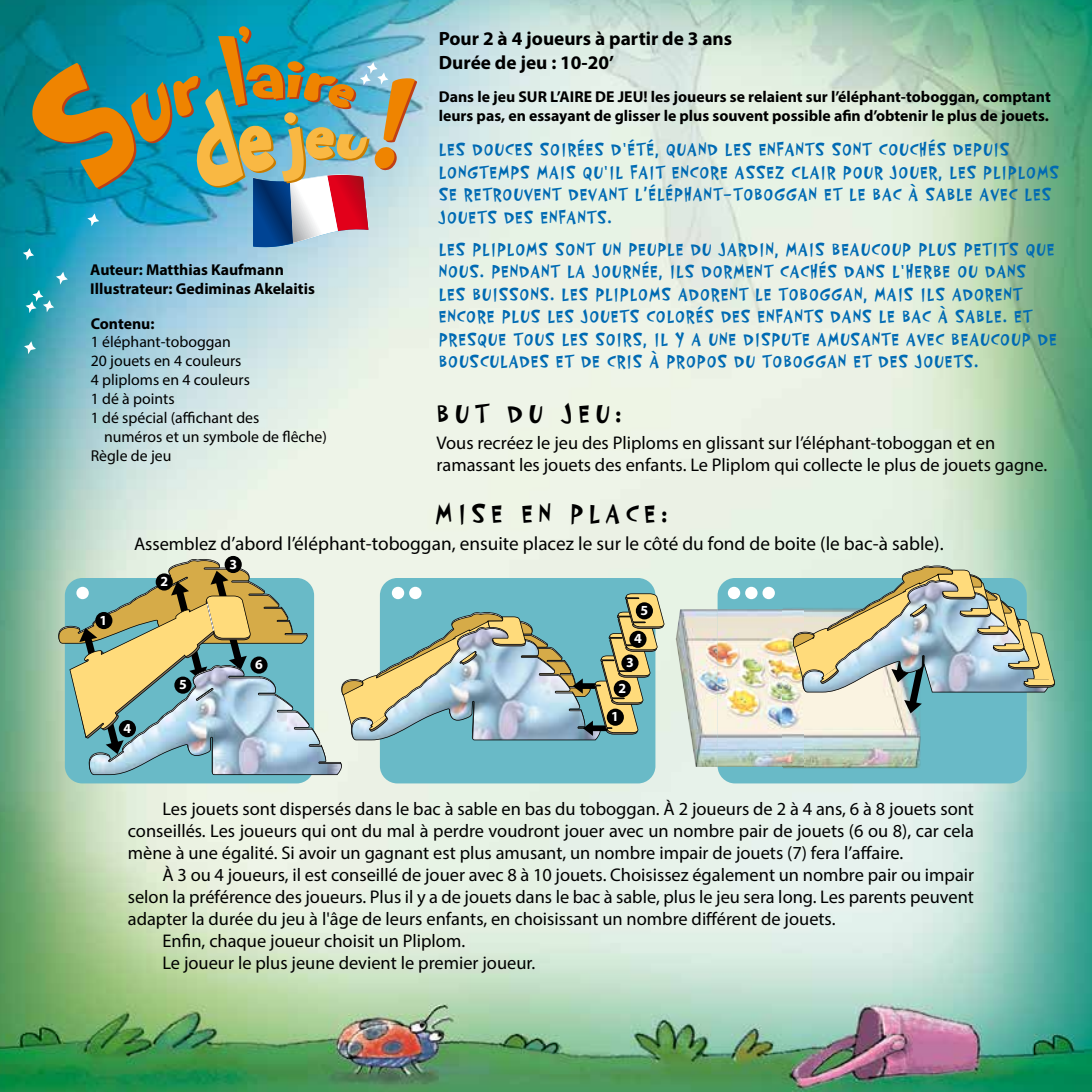
<style>
.page{position:relative;width:1092px;height:1092px;background:#fff}
.page>*{position:absolute;margin:0;border:0;box-sizing:border-box;transform-origin:0 0}
.t1{font:700 28px "PF Cosmonut Pro";letter-spacing:.2em;color:#000}
.t2{font:19.25px "Myriad Pro";color:#000}
.t3{font:700 19.25px/23.1px "Myriad Pro";color:#000}
.t4{font:700 18.9px/22.4px "PF Cosmonut Pro";letter-spacing:.05em;color:#006ab3}
.t5{font:18.38px/22.1px "Myriad Pro";color:#000;text-align:justify}
.t6{font:700 15.75px/18.9px "Myriad Pro";color:#000}
.t7{font:15.75px "Myriad Pro";color:#000}
.t8{font:700 13.83px "Myriad Pro";color:#fff}
.s1{font-size:18.38px}
</style>
<div class="page">
<img style="left:0;top:0;width:1091px;height:1091px">
<svg style="left:24px;top:341px;width:12px;height:13px"></svg>
<svg style="left:56px;top:272px;width:12px;height:12px"></svg>
<svg style="left:26px;top:290px;width:28px;height:23px"></svg>
<div style="left:717px;top:578px;width:309px;height:205px;background:#69bac7;border-radius:17px"></div>
<div style="left:380px;top:578px;width:275px;height:205px;background:#69bac7;border-radius:17px"></div>
<div style="left:65px;top:578px;width:249px;height:205px;background:#69bac7;border-radius:17px"></div>
<img style="left:782px;top:608px;width:138px;height:160px">
<img style="left:675px;top:609px;width:128px;height:157px">
<img style="left:792px;top:564px;width:262px;height:149px">
<div style="left:727px;top:586px;width:13px;height:13px;background:#fff;border-radius:50%"></div>
<div style="left:745px;top:586px;width:12px;height:13px;background:#fff;border-radius:50%"></div>
<div style="left:762px;top:586px;width:12px;height:13px;background:#fff;border-radius:50%"></div>
<svg style="left:58px;top:557px;width:606px;height:218px"></svg>
<svg style="left:23px;top:26px;width:395px;height:234px;background:#669e9a"></svg>
<p class="t6" style="left:90px;top:259px;width:226px">Auteur: Matthias Kaufmann<br>Illustrateur: Gediminas Akelaitis</p>
<p class="t6" style="left:91px;top:313px;width:65px">Contenu:</p>
<p class="t7" style="left:91px;top:332px;width:142px">1 éléphant-toboggan</p>
<p class="t7" style="left:91px;top:351px;width:152px">20 jouets en 4 couleurs</p>
<p class="t7" style="left:91px;top:370px;width:161px">4 pliploms en 4 couleurs</p>
<p class="t7" style="left:91px;top:389px;width:85px">1 dé à points</p>
<p class="t7" style="left:91px;top:408px;width:170px">1 dé spécial (affichant des</p>
<p class="t7" style="left:104px;top:427px;width:224px">numéros et un symbole de flêche)</p>
<p class="t7" style="left:91px;top:446px;width:82px">Règle de jeu</p>
<p class="t3" style="left:439px;top:27px;width:295px">Pour 2 à 4 joueurs à partir de 3 ans<br>Durée de jeu : 10-20’</p>
<p class="t6" style="left:439px;top:87px;width:613px">Dans le jeu SUR L’AIRE DE JEU! les joueurs se relaient sur l’éléphant-toboggan, comptant leurs pas, en essayant de glisser le plus souvent possible afin d’obtenir le plus de jouets.</p>
<p class="t4" style="left:439px;top:138px;width:621px">LES DOUCES SOIRÉES D'ÉTÉ, QUAND LES ENFANTS SONT COUCHÉS DEPUIS LONGTEMPS MAIS QU'IL FAIT ENCORE ASSEZ CLAIR POUR JOUER, LES PLIPLOMS SE RETROUVENT DEVANT L’ÉLÉPHANT-TOBOGGAN ET LE BAC À SABLE AVEC LES JOUETS DES ENFANTS.</p>
<p class="t4" style="left:439px;top:237px;width:619px">LES PLIPLOMS SONT UN PEUPLE DU JARDIN, MAIS BEAUCOUP PLUS PETITS QUE NOUS. PENDANT LA JOURNÉE, ILS DORMENT CACHÉS DANS L'HERBE OU DANS LES BUISSONS. LES PLIPLOMS ADORENT LE TOBOGGAN, MAIS ILS ADORENT ENCORE PLUS LES JOUETS COLORÉS DES ENFANTS DANS LE BAC À SABLE. ET PRESQUE TOUS LES SOIRS, IL Y A UNE DISPUTE AMUSANTE AVEC BEAUCOUP DE BOUSCULADES ET DE CRIS À PROPOS DU TOBOGGAN ET DES JOUETS.</p>
<h1 class="t1" style="left:436px;top:394px;width:187px">BUT DU JEU:</h1>
<p class="t5" style="left:436px;top:432px;width:612px">Vous recréez le jeu des Pliploms en glissant sur l’éléphant-toboggan et en ramassant les jouets des enfants. Le Pliplom qui collecte le plus de jouets gagne.</p>
<h1 class="t1" style="left:435px;top:494px;width:233px">MISE EN PLACE:</h1>
<p class="t2" style="left:134px;top:531px;width:811px"><span class="s1">Assemble</span>z d’abord l’éléphant-toboggan, ensuite placez le sur le côté du fond de boite (le bac-à sable).</p>
<p class="t8" style="left:100px;top:611px;width:9px">1</p>
<p class="t8" style="left:124px;top:719px;width:9px">4</p>
<p class="t8" style="left:160px;top:572px;width:9px">2</p>
<p class="t8" style="left:179px;top:675px;width:9px">5</p>
<p class="t8" style="left:229px;top:555px;width:9px">3</p>
<p class="t8" style="left:255px;top:655px;width:9px">6</p>
<p class="t8" style="left:640px;top:601px;width:9px">5</p>
<p class="t8" style="left:634px;top:629px;width:9px">4</p>
<p class="t8" style="left:626px;top:653px;width:9px">3</p>
<p class="t8" style="left:618px;top:679px;width:9px">2</p>
<p class="t8" style="left:611px;top:707px;width:9px">1</p>
<p class="t5" style="left:128px;top:797px;width:847px;text-indent:35px">Les jouets sont dispersés dans le bac à sable en bas du toboggan. À 2 joueurs de 2 à 4 ans, 6 à 8 jouets sont conseillés. Les joueurs qui ont du mal à perdre voudront jouer avec un nombre pair de jouets (6 ou 8), car cela mène à une égalité. Si avoir un gagnant est plus amusant, un nombre impair de jouets (7) fera l’affaire.</p>
<p class="t5" style="left:162px;top:863px;width:813px">À 3 ou 4 joueurs, il est conseillé de jouer avec 8 à 10 jouets. Choisissez également un nombre pair ou impair</p>
<p class="t5" style="left:128px;top:885px;width:847px">selon la préférence des joueurs. Plus il y a de jouets dans le bac à sable, plus le jeu sera long. Les parents peuvent</p>
<p class="t5" style="left:128px;top:907px;width:709px">adapter la durée du jeu à l'âge de leurs enfants, en choisissant un nombre différent de jouets.</p>
<p class="t5" style="left:162px;top:929px;width:304px">Enfin, chaque joueur choisit un Pliplom.</p>
<p class="t5" style="left:162px;top:951px;width:374px">Le joueur le plus jeune devient le premier joueur.</p>
</div>
